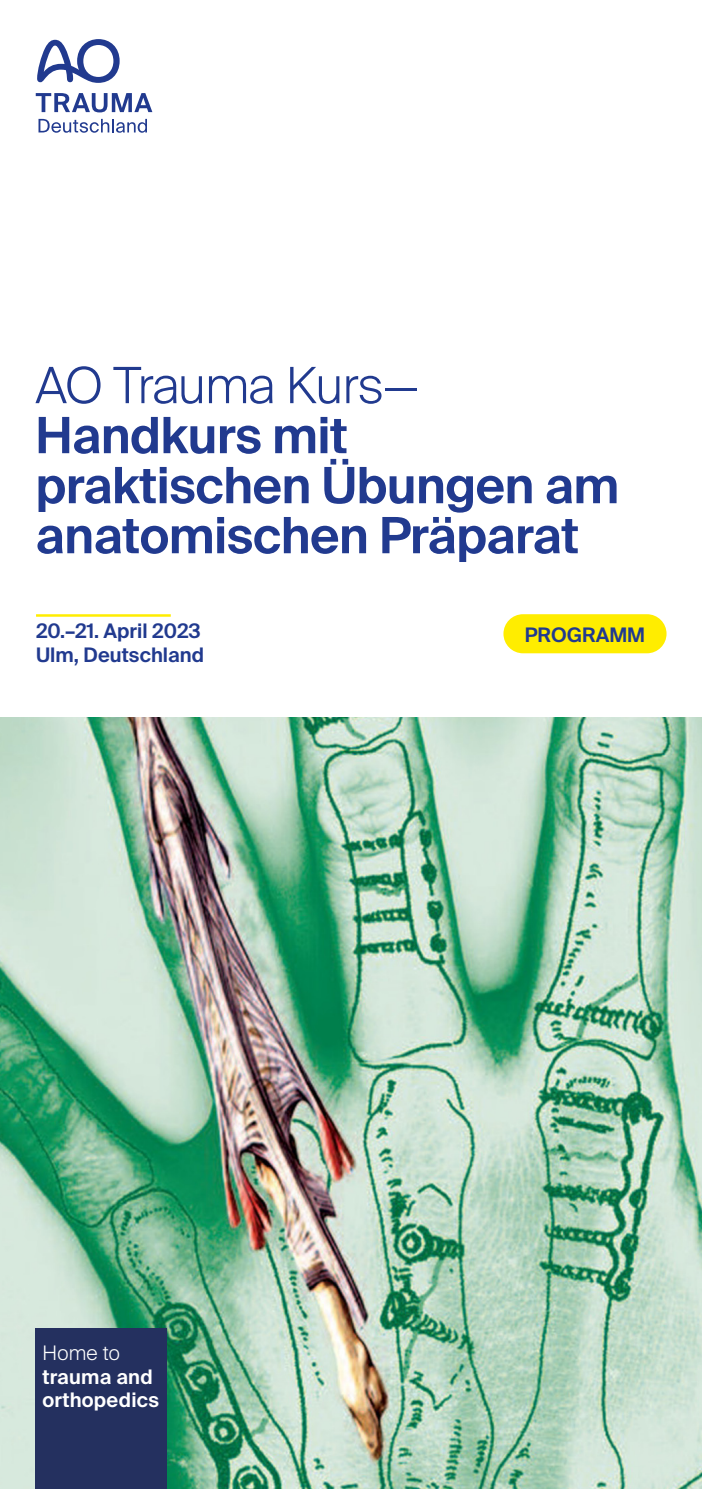
<style>
.page{position:relative;width:702px;height:1489px;background:#fff}
.page>*{position:absolute;margin:0;border:0;box-sizing:border-box;transform-origin:0 0}
.t1{font:600 50px/50px "Suisse Intl";letter-spacing:-.01em;color:#213a8f}
.t2{font:300 50px "Suisse Intl";letter-spacing:-.01em;color:#213a8f}
.t3{font:600 20px/23.8px "Suisse Intl";color:#213a8f}
.t4{font:600 20px/23.8px "Suisse Intl";letter-spacing:.01em;color:#fff}
.t5{font:300 20px "Suisse Intl";letter-spacing:.01em;color:#fff}
</style>
<div class="page">
<img style="left:0;top:717px;width:702px;height:771px">
<svg style="left:37px;top:39px;width:83px;height:44px"></svg>
<svg style="left:36px;top:93px;width:116px;height:19px"></svg>
<svg style="left:38px;top:119px;width:109px;height:14px"></svg>
<div style="left:503px;top:614px;width:163px;height:39px;background:#ffed00;border-radius:20px"></div>
<hr style="left:36px;top:614px;width:135px;height:2px;background:#ffed00">
<div style="left:35px;top:1328px;width:132px;height:160px;background:#24305f"></div>
<p class="t2" style="left:35px;top:356px;width:384px">AO Trauma Kurs—</p>
<p class="t1" style="left:35px;top:411px;width:585px">Handkurs mit praktischen Übungen am anatomischen Präparat</p>
<p class="t3" style="left:36px;top:619px;width:169px">20.–21. April 2023<br>Ulm, Deutschland</p>
<p class="t5" style="left:43px;top:1340px;width:79px">Home to</p>
<p class="t4" style="left:43px;top:1364px;width:118px">trauma and orthopedics</p>
<p class="t3" style="left:524px;top:623px;width:122px">PROGRAMM</p>
</div>
